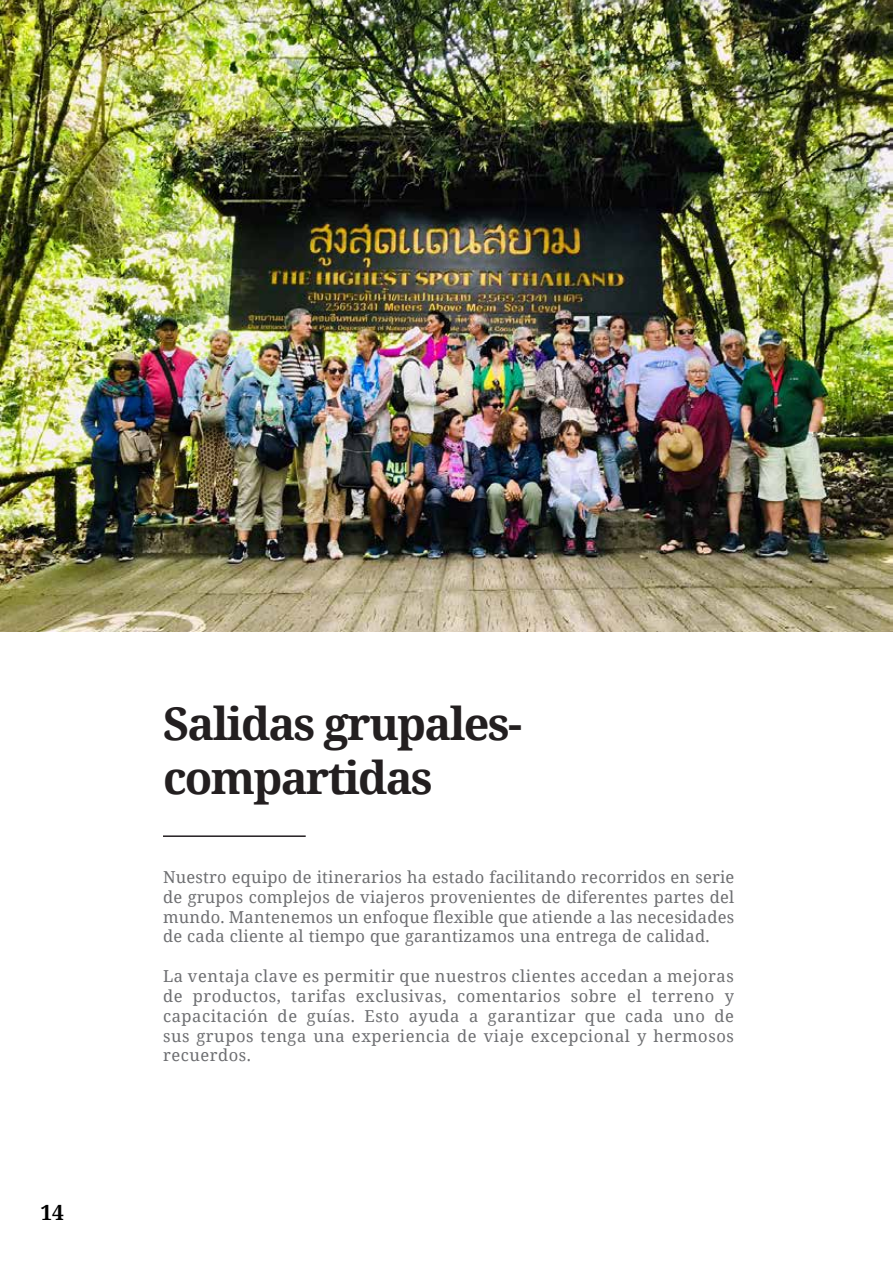
<style>
.page{position:relative;width:893px;height:1263px;background:#fff}
.page>*{position:absolute;margin:0;border:0;box-sizing:border-box;transform-origin:0 0}
.t1{font:700 45px/54px "Noto Serif";letter-spacing:-.04em;color:#231f20}
.t2{font:700 21px "Noto Serif";color:#000}
.t3{font:16.5px/19.8px "Noto Serif";letter-spacing:.025em;color:#6d6e71;text-align:justify}
</style>
<div class="page">
<hr style="left:163px;top:835px;width:143px;height:2px;background:#231e21">
<img style="left:0;top:0;width:893px;height:631px">
<p class="t2" style="left:40px;top:1197px;width:25px">14</p>
<h1 class="t1" style="left:163px;top:695px;width:360px">Salidas grupales&shy;compartidas</h1>
<p class="t3" style="left:163px;top:866px;width:573px">Nuestro equipo de itinerarios ha estado facilitando recorridos en serie de grupos complejos de viajeros provenientes de diferentes partes del mundo. Mantenemos un enfoque flexible que atiende a las necesidades de cada cliente al tiempo que garantizamos una entrega de calidad.</p>
<p class="t3" style="left:163px;top:965px;width:572px">La ventaja clave es permitir que nuestros clientes accedan a mejoras de productos, tarifas exclusivas, comentarios sobre el terreno y capacitación de guías. Esto ayuda a garantizar que cada uno de sus grupos tenga una experiencia de viaje excepcional y hermosos recuerdos.</p>
</div>
